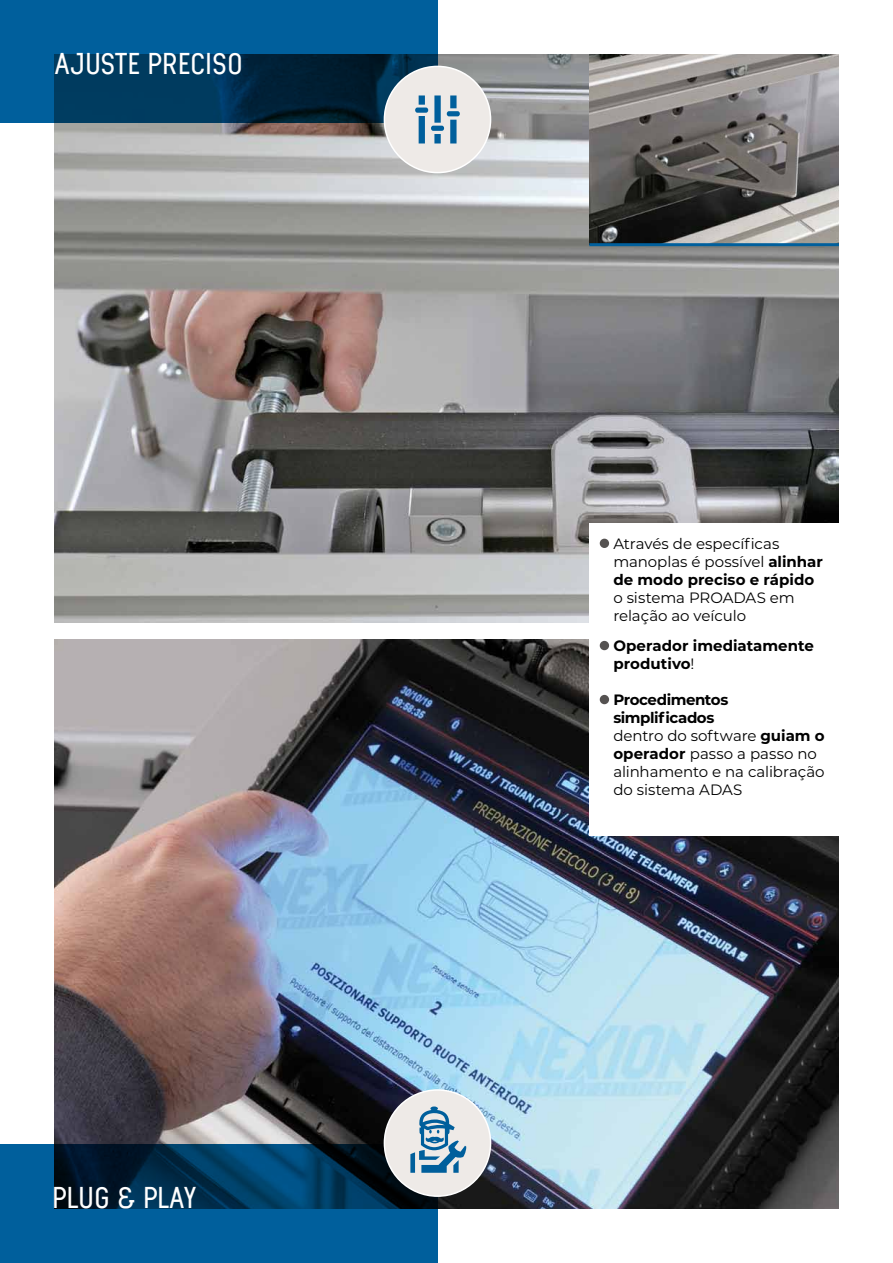
<style>
.page{position:relative;width:893px;height:1263px;background:#fff}
.page>*{position:absolute;margin:0;border:0;box-sizing:border-box;transform-origin:0 0}
.t1{font:500 30px "neuron";color:#fff}
.Paragraph_2{font:15px/18px "Montserrat";color:#000}
.Paragraph_2-2{font:700 15px/18px "Montserrat";letter-spacing:-.005em;color:#000}
.Paragraph_2-3{font:700 15px/18px "Montserrat";letter-spacing:-.03em;color:#000}
.s1{font-weight:700}
.s2{font-weight:400}
</style>
<div class="page">
<img style="left:54px;top:639px;width:785px;height:569px">
<img style="left:54px;top:54px;width:785px;height:568px">
<svg style="left:0;top:0;width:437px;height:122px;background:#004876"></svg>
<div style="left:384px;top:66px;width:107px;height:107px;background:#eeeae7;border-radius:50%"></div>
<div style="left:384px;top:66px;width:107px;height:107px;border:2px solid #fff;border-radius:50%"></div>
<svg style="left:0;top:1144px;width:437px;height:119px;background:#004776"></svg>
<svg style="left:415px;top:95px;width:45px;height:48px"></svg>
<img style="left:589px;top:54px;width:250px;height:189px">
<hr style="left:589px;top:243px;width:250px;height:3px;background:#005f9c">
<div style="left:384px;top:1090px;width:107px;height:106px;background:#eeeae7;border-radius:50%"></div>
<div style="left:384px;top:1089px;width:107px;height:108px;border:2px solid #fff;border-radius:50%"></div>
<svg style="left:410px;top:1106px;width:56px;height:67px"></svg>
<div style="left:589px;top:523px;width:304px;height:108px;background:#fff"></div>
<div style="left:589px;top:625px;width:304px;height:211px;background:#fff"></div>
<div style="left:600px;top:641px;width:9px;height:9px;background:#555251;border-radius:50%"></div>
<div style="left:600px;top:539px;width:9px;height:9px;background:#555251;border-radius:50%"></div>
<div style="left:600px;top:695px;width:9px;height:9px;background:#555251;border-radius:50%"></div>
<p class="t1" style="left:54px;top:47px;width:190px">AJUSTE PRECISO</p>
<p class="t1" style="left:52px;top:1181px;width:146px">PLUG &amp; PLAY</p>
<p class="Paragraph_2" style="left:613px;top:534px;width:211px">Através de específicas manoplas é possível <span class="s1">alinhar de modo preciso e rápido </span>o sistema PROADAS em relação ao veículo</p>
<p class="Paragraph_2-2" style="left:613px;top:636px;width:202px">Operador imediatamente produtivo<span class="s2">!</span></p>
<p class="Paragraph_2-3" style="left:613px;top:690px;width:117px">Procedimentos simplificados</p>
<p class="Paragraph_2" style="left:613px;top:726px;width:213px">dentro do software <span class="s1">guiam o operador</span> passo a passo no alinhamento e na calibração</p>
<p class="Paragraph_2" style="left:613px;top:780px;width:131px">do sistema ADAS</p>
</div>
